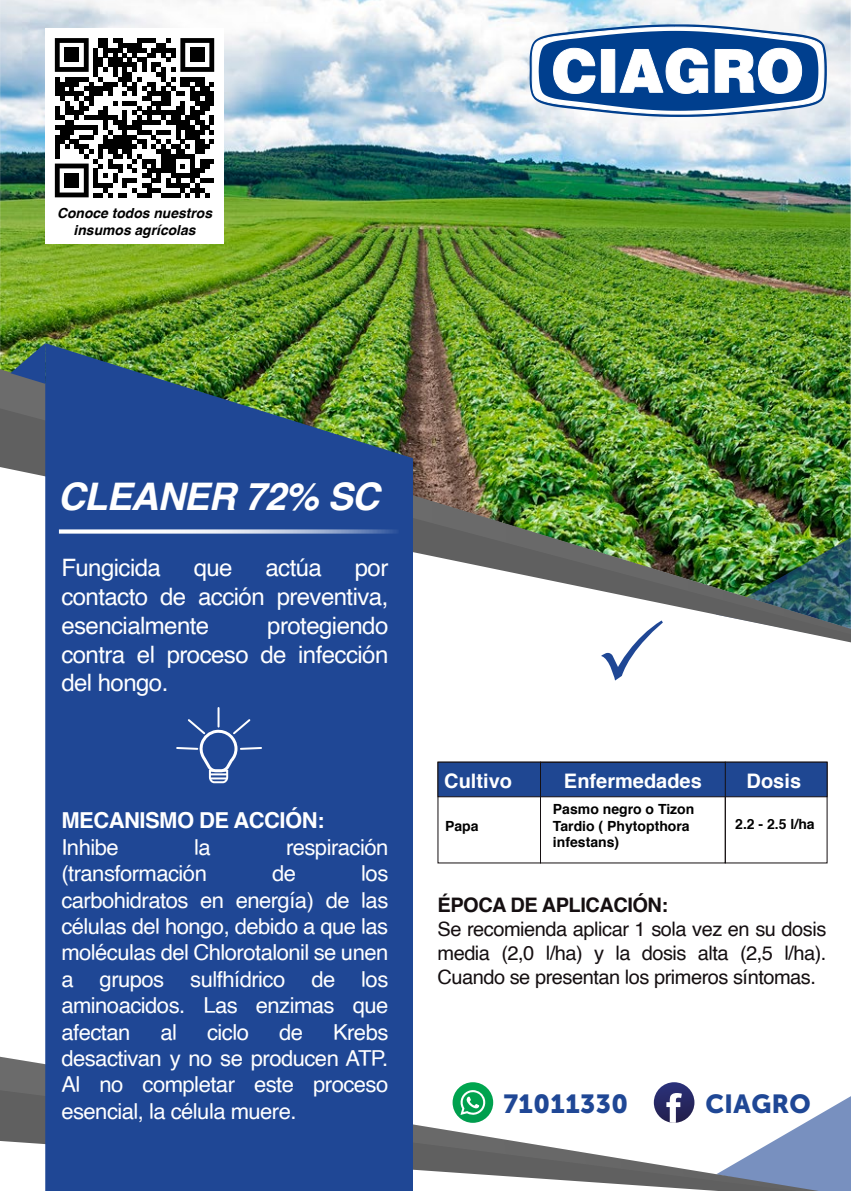
<style>
.page{position:relative;width:851px;height:1191px;background:#fff}
.page>*{position:absolute;margin:0;border:0;box-sizing:border-box;transform-origin:0 0}
.t1{font:italic 700 38px "Helvetica";letter-spacing:-.025em;color:#fff}
.t2{font:26px "Museo Sans Cyrl 900";letter-spacing:.02em;color:#1f4795}
.t3{font:24px/28.8px "Helvetica";letter-spacing:-.025em;color:#fff;text-align:justify}
.t4{font:22px/26.4px "Helvetica";letter-spacing:-.025em;color:#fff;text-align:justify}
.t5{font:700 22px "Helvetica";letter-spacing:-.025em;color:#fff}
.t6{font:20px/24px "Helvetica";letter-spacing:-.025em;color:#150f11;text-align:justify}
.t7{font:700 20px "Helvetica";color:#fff}
.t8{font:700 20px "Helvetica";letter-spacing:-.025em;color:#150f11}
.t9{font:700 14px/16.8px "Helvetica";color:#000}
.t10{font:italic 700 13.8px/16.6px "Helvetica";color:#000;text-align:center}
</style>
<div class="page">
<img style="left:0;top:0;width:850px;height:333px">
<svg style="left:0;top:1056px;width:850px;height:135px"></svg>
<img style="left:0;top:333px;width:850px;height:310px">
<svg style="left:10px;top:343px;width:35px;height:41px"></svg>
<svg style="left:45px;top:343px;width:368px;height:848px;fill:#1f4795"></svg>
<svg style="left:653px;top:1082px;width:41px;height:40px"></svg>
<svg style="left:452px;top:1082px;width:41px;height:40px"></svg>
<svg style="left:458px;top:1090px;width:28px;height:25px"></svg>
<svg style="left:59px;top:529px;width:340px;height:4px"></svg>
<svg style="left:175px;top:708px;width:88px;height:76px"></svg>
<svg style="left:601px;top:620px;width:61px;height:60px"></svg>
<div style="left:45px;top:28px;width:179px;height:216px;background:#fff"></div>
<svg style="left:55px;top:38px;width:159px;height:159px"></svg>
<div style="left:64px;top:48px;width:15px;height:14px;background:#000"></div>
<div style="left:190px;top:48px;width:14px;height:14px;background:#000"></div>
<div style="left:64px;top:173px;width:15px;height:15px;background:#000"></div>
<div style="left:437px;top:762px;width:390px;height:35px;background:#1f4792;border:1px solid #150f11"></div>
<div style="left:540px;top:761px;width:185px;height:102px;border:1px solid #150f11"></div>
<svg style="left:529px;top:24px;width:297px;height:93px"></svg>
<p class="t10" style="left:57px;top:205px;width:156px">Conoce todos nuestros insumos agrícolas</p>
<h1 class="t1" style="left:58px;top:465px;width:323px">CLEANER 72% SC</h1>
<p class="t3" style="left:61px;top:554px;width:101px">Fungicida</p>
<p class="t3" style="left:194px;top:554px;width:40px">que</p>
<p class="t3" style="left:265px;top:554px;width:58px">actúa</p>
<p class="t3" style="left:61px;top:554px;width:328px;text-indent:293px">por contacto de acción preventiva, esencialmente</p>
<p class="t3" style="left:61px;top:611px;width:328px;text-indent:206px">protegiendo contra el proceso de infección del hongo.</p>
<p class="t5" style="left:61px;top:803px;width:264px">MECANISMO DE ACCIÓN:</p>
<p class="t4" style="left:61px;top:834px;width:59px">Inhibe</p>
<p class="t4" style="left:194px;top:834px;width:18px">la</p>
<p class="t4" style="left:286px;top:834px;width:104px">respiración</p>
<p class="t4" style="left:61px;top:861px;width:147px">(transformación</p>
<p class="t4" style="left:272px;top:861px;width:25px">de</p>
<p class="t4" style="left:61px;top:861px;width:328px;text-indent:300px">los carbohidratos en energía) de las células del hongo, debido a que las moléculas del Chlorotalonil se unen a grupos sulfhídrico de los aminoacidos. Las enzimas que afectan</p>
<p class="t4" style="left:61px;top:1019px;width:328px;text-indent:271px">Krebs desactivan y no se producen ATP.<br>Al no completar este proceso esencial, la célula muere.</p>
<p class="t4" style="left:160px;top:1019px;width:18px">al</p>
<p class="t4" style="left:207px;top:1019px;width:43px">ciclo</p>
<p class="t4" style="left:279px;top:1019px;width:25px">de</p>
<p class="t7" style="left:444px;top:765px;width:69px">Cultivo</p>
<p class="t7" style="left:564px;top:765px;width:139px">Enfermedades</p>
<p class="t7" style="left:746px;top:765px;width:56px">Dosis</p>
<p class="t9" style="left:445px;top:817px;width:35px">Papa</p>
<p class="t9" style="left:553px;top:800px;width:143px">Pasmo negro o Tizon<br>Tardio ( Phytopthora infestans)</p>
<p class="t9" style="left:735px;top:816px;width:81px">2.2 - 2.5 l/ha</p>
<p class="t8" style="left:437px;top:889px;width:232px">ÉPOCA DE APLICACIÓN:</p>
<p class="t6" style="left:437px;top:917px;width:390px">Se recomienda aplicar 1 sola vez en su dosis media (2,0 l/ha) y la dosis alta (2,5 l/ha).<br>Cuando se presentan los primeros síntomas.</p>
<p class="t2" style="left:503px;top:1088px;width:126px">71011330</p>
<p class="t2" style="left:705px;top:1088px;width:107px">CIAGRO</p>
</div>
